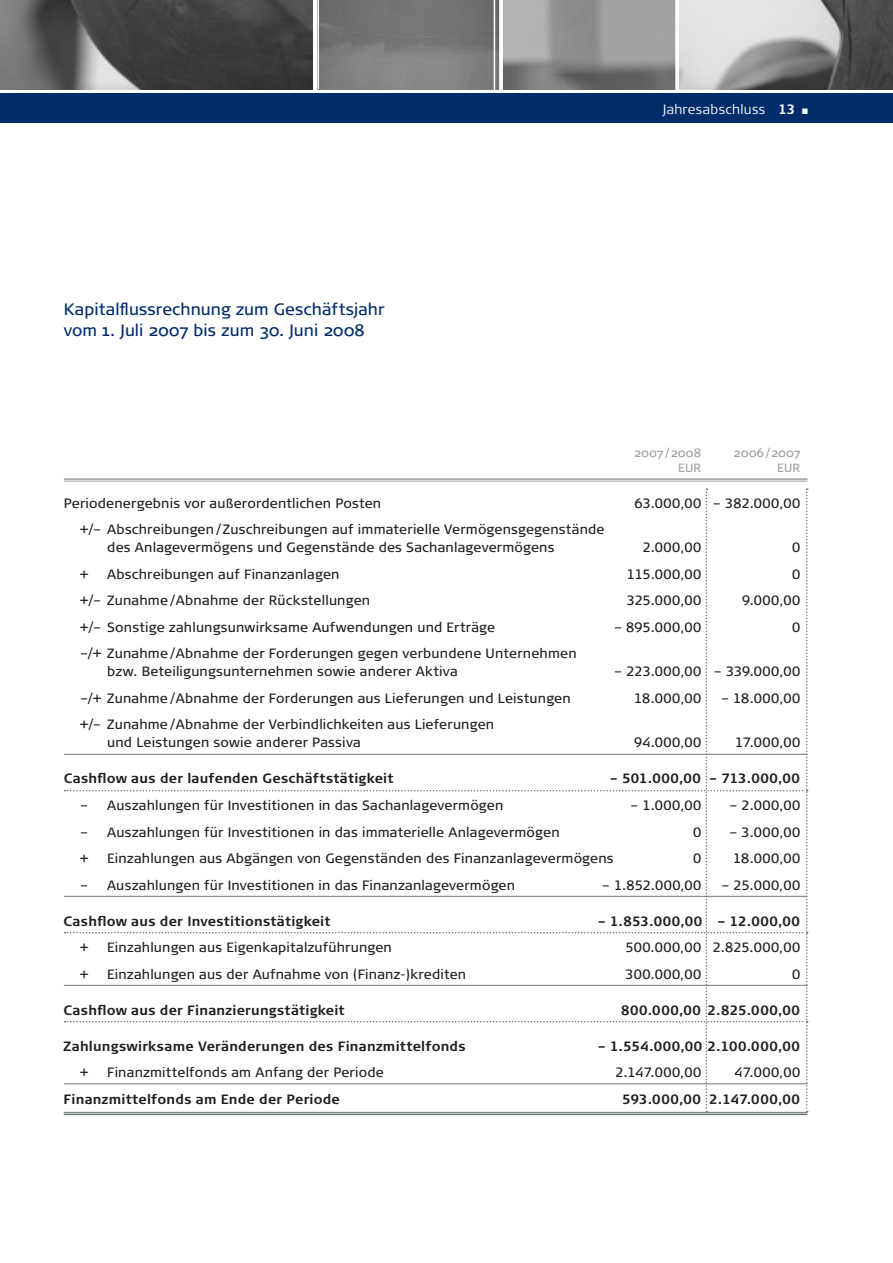
<style>
.page{position:relative;width:893px;height:1263px;background:#fff}
.page>*{position:absolute;margin:0;border:0;box-sizing:border-box;transform-origin:0 0}
.t1{font:16.5px/21px "Signa Normal";letter-spacing:.005em;color:#002c6b}
.t2{font:13.5px/18px "Signa Column";letter-spacing:.015em;color:#231f20}
.t3{font:700 13.5px "Signa Column";letter-spacing:.015em;color:#231f20}
.t4{font:13.5px "Signa Column";letter-spacing:.035em;color:#231f20}
.t5{font:300 13.5px "Signa Column";letter-spacing:.02em;color:#fff}
.t6{font:12px "Signa Normal";letter-spacing:.035em;color:#9ca0a4}
.s1{font-weight:700}
</style>
<div class="page">
<hr style="left:64px;top:478px;width:743px;height:2px;background:#9ca0a4">
<hr style="left:64px;top:481px;width:743px;height:1px;background:#9ca0a4">
<hr style="left:64px;top:754px;width:743px;height:1px;background:#6e7579">
<hr style="left:64px;top:896px;width:743px;height:1px;background:#6e7579">
<hr style="left:64px;top:985px;width:743px;height:1px;background:#6e7579">
<hr style="left:64px;top:1083px;width:743px;height:1px;background:#6e7579">
<hr style="left:64px;top:1112px;width:743px;height:1px;background:#6e7579">
<hr style="left:64px;top:1113px;width:743px;height:2px;background:#6e7579">
<svg style="left:65px;top:488px;width:743px;height:624px"></svg>
<div style="left:0;top:94px;width:893px;height:29px;background:#002c6b"></div>
<img style="left:0;top:0;width:313px;height:89px">
<img style="left:503px;top:0;width:172px;height:89px">
<img style="left:319px;top:0;width:180px;height:89px">
<img style="left:679px;top:0;width:214px;height:89px">
<svg style="left:499px;top:0;width:4px;height:90px"></svg>
<hr style="left:494px;top:0;width:1px;height:91px;background:#fff">
<svg style="left:675px;top:0;width:1px;height:90px"></svg>
<p class="t1" style="left:64px;top:299px;width:322px">Kapitalflussrechnung zum Geschäftsjahr vom 1. Juli 2007 bis zum 30. Juni 2008</p>
<p class="t5" style="left:663px;top:101px;width:134px">Jahresabschluss <span class="s1">13</span></p>
<p class="t6" style="left:634px;top:446px;width:69px">2007/2008</p>
<p class="t6" style="left:734px;top:446px;width:68px">2006/2007</p>
<p class="t6" style="left:678px;top:461px;width:25px">EUR</p>
<p class="t6" style="left:777px;top:461px;width:25px">EUR</p>
<p class="t2" style="left:64px;top:494px;width:319px">Periodenergebnis vor außerordentlichen Posten</p>
<p class="t4" style="left:634px;top:495px;width:167px">63.000,00 – 382.000,00</p>
<p class="t2" style="left:107px;top:521px;width:499px;text-indent:-27px">+/– Abschreibungen /Zuschreibungen auf immaterielle Vermögensgegenstände des Anlagevermögens und Gegenstände des Sachanlagevermögens</p>
<p class="t2" style="left:643px;top:539px;width:60px">2.000,00</p>
<p class="t2" style="left:792px;top:539px;width:10px">0</p>
<p class="t2" style="left:80px;top:565px;width:10px">+</p>
<p class="t2" style="left:107px;top:565px;width:234px">Abschreibungen auf Finanzanlagen</p>
<p class="t2" style="left:627px;top:565px;width:76px">115.000,00</p>
<p class="t2" style="left:792px;top:565px;width:10px">0</p>
<p class="t2" style="left:80px;top:592px;width:291px">+/– Zunahme /Abnahme der Rückstellungen</p>
<p class="t2" style="left:627px;top:592px;width:76px">325.000,00</p>
<p class="t2" style="left:742px;top:592px;width:60px">9.000,00</p>
<p class="t2" style="left:80px;top:618px;width:416px">+/– Sonstige zahlungsunwirksame Aufwendungen und Erträge</p>
<p class="t2" style="left:614px;top:618px;width:89px">– 895.000,00</p>
<p class="t2" style="left:792px;top:618px;width:10px">0</p>
<p class="t2" style="left:107px;top:645px;width:471px;text-indent:-27px">–/+ Zunahme /Abnahme der Forderungen gegen verbundene Unternehmen bzw. Beteiligungsunternehmen sowie anderer Aktiva</p>
<p class="t4" style="left:614px;top:664px;width:187px">– 223.000,00 – 339.000,00</p>
<p class="t2" style="left:80px;top:689px;width:492px">–/+ Zunahme /Abnahme der Forderungen aus Lieferungen und Leistungen</p>
<p class="t2" style="left:634px;top:689px;width:69px">18.000,00</p>
<p class="t2" style="left:721px;top:689px;width:81px">– 18.000,00</p>
<p class="t2" style="left:107px;top:716px;width:388px;text-indent:-27px">+/– Zunahme /Abnahme der Verbindlichkeiten aus Lieferungen und Leistungen sowie anderer Passiva</p>
<p class="t2" style="left:634px;top:734px;width:69px">94.000,00</p>
<p class="t2" style="left:735px;top:734px;width:67px">17.000,00</p>
<p class="t3" style="left:64px;top:771px;width:331px">Cashflow aus der laufenden Geschäftstätigkeit</p>
<p class="t3" style="left:610px;top:771px;width:192px">– 501.000,00 – 713.000,00</p>
<p class="t2" style="left:80px;top:796px;width:425px">– Auszahlungen für Investitionen in das Sachanlagevermögen</p>
<p class="t2" style="left:630px;top:796px;width:72px">– 1.000,00</p>
<p class="t2" style="left:729px;top:796px;width:72px">– 2.000,00</p>
<p class="t2" style="left:80px;top:823px;width:481px">– Auszahlungen für Investitionen in das immaterielle Anlagevermögen</p>
<p class="t2" style="left:693px;top:823px;width:10px">0</p>
<p class="t2" style="left:729px;top:823px;width:72px">– 3.000,00</p>
<p class="t2" style="left:80px;top:849px;width:10px">+</p>
<p class="t2" style="left:107px;top:849px;width:508px">Einzahlungen aus Abgängen von Gegenständen des Finanzanlagevermögens</p>
<p class="t2" style="left:693px;top:849px;width:10px">0</p>
<p class="t2" style="left:733px;top:849px;width:69px">18.000,00</p>
<p class="t2" style="left:80px;top:876px;width:436px">– Auszahlungen für Investitionen in das Finanzanlagevermögen</p>
<p class="t2" style="left:602px;top:876px;width:101px">– 1.852.000,00</p>
<p class="t2" style="left:721px;top:876px;width:80px">– 25.000,00</p>
<p class="t3" style="left:64px;top:913px;width:268px">Cashflow aus der Investitionstätigkeit</p>
<p class="t3" style="left:598px;top:913px;width:204px">– 1.853.000,00 – 12.000,00</p>
<p class="t2" style="left:80px;top:938px;width:10px">+</p>
<p class="t2" style="left:107px;top:938px;width:286px">Einzahlungen aus Eigenkapitalzuführungen</p>
<p class="t4" style="left:625px;top:939px;width:176px">500.000,00 2.825.000,00</p>
<p class="t2" style="left:80px;top:965px;width:10px">+</p>
<p class="t2" style="left:107px;top:965px;width:361px">Einzahlungen aus der Aufnahme von (Finanz-)krediten</p>
<p class="t2" style="left:625px;top:965px;width:77px">300.000,00</p>
<p class="t2" style="left:792px;top:965px;width:10px">0</p>
<p class="t3" style="left:64px;top:1002px;width:283px">Cashflow aus der Finanzierungstätigkeit</p>
<p class="t3" style="left:621px;top:1002px;width:181px">800.000,00 2.825.000,00</p>
<p class="t3" style="left:64px;top:1038px;width:404px">Zahlungswirksame Veränderungen des Finanzmittelfonds</p>
<p class="t3" style="left:598px;top:1038px;width:204px">– 1.554.000,00 2.100.000,00</p>
<p class="t2" style="left:80px;top:1063px;width:10px">+</p>
<p class="t2" style="left:107px;top:1063px;width:278px">Finanzmittelfonds am Anfang der Periode</p>
<p class="t2" style="left:615px;top:1063px;width:87px">2.147.000,00</p>
<p class="t2" style="left:734px;top:1063px;width:67px">47.000,00</p>
<p class="t3" style="left:64px;top:1091px;width:278px">Finanzmittelfonds am Ende der Periode</p>
<p class="t3" style="left:622px;top:1091px;width:179px">593.000,00 2.147.000,00</p>
</div>
